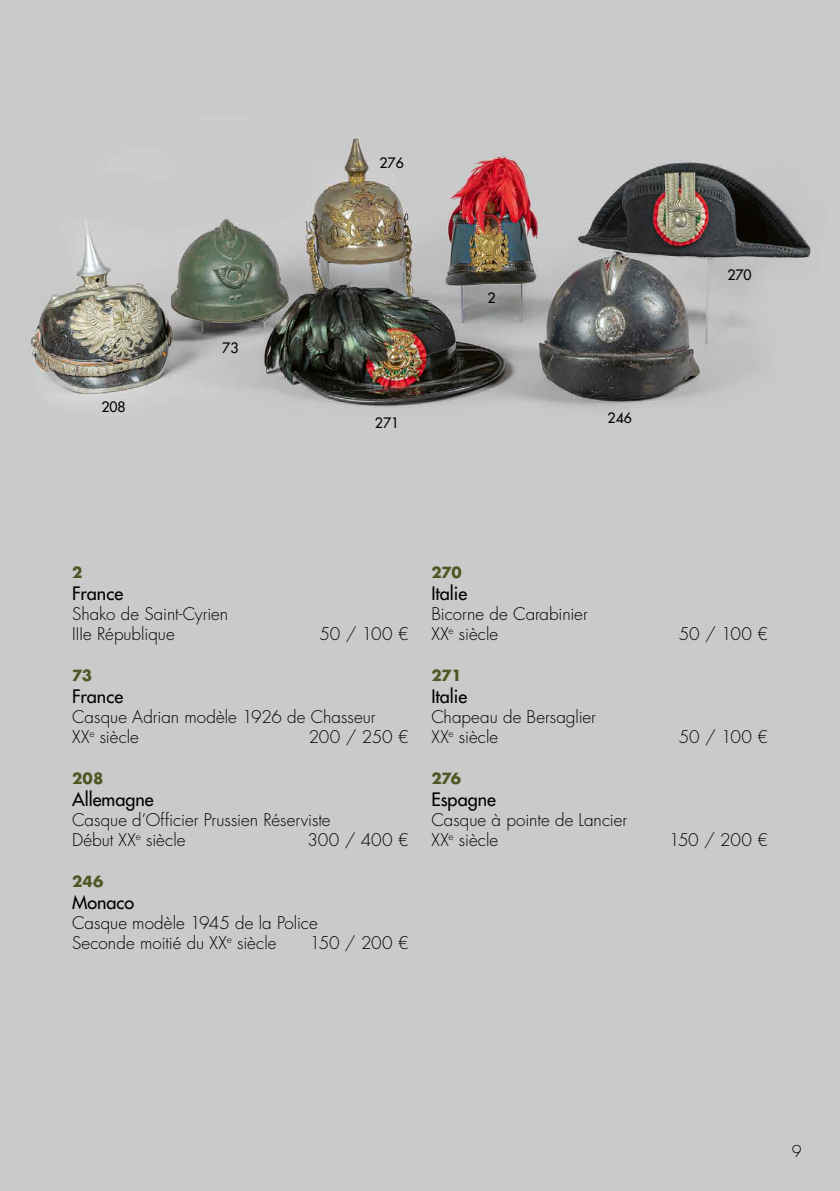
<style>
.page{position:relative;width:840px;height:1191px;background:#fff}
.page>*{position:absolute;margin:0;border:0;box-sizing:border-box;transform-origin:0 0}
.t1{font:500 18px "Futura Std";color:#000}
.t2{font:300 17px/20px "Futura Std";color:#000}
.t3{font:300 16px "Futura Std";color:#000}
.t4{font:700 15px "Futura Std";color:#4e5824}
.t5{font:500 14px "Futura Std";color:#000}
</style>
<div class="page">
<img style="left:0;top:0;width:839px;height:1191px">
<p class="t5" style="left:101px;top:398px;width:26px">208</p>
<p class="t5" style="left:222px;top:339px;width:18px">73</p>
<p class="t5" style="left:379px;top:154px;width:26px">276</p>
<p class="t5" style="left:487px;top:289px;width:10px">2</p>
<p class="t5" style="left:375px;top:414px;width:26px">271</p>
<p class="t5" style="left:607px;top:409px;width:26px">246</p>
<p class="t5" style="left:727px;top:266px;width:26px">270</p>
<p class="t4" style="left:72px;top:562px;width:12px">2</p>
<p class="t1" style="left:72px;top:582px;width:52px">France</p>
<p class="t2" style="left:72px;top:604px;width:158px">Shako de Saint-Cyrien<br>IIIe République</p>
<p class="t2" style="left:319px;top:624px;width:90px">50 / 100 €</p>
<p class="t4" style="left:72px;top:665px;width:22px">73</p>
<p class="t1" style="left:72px;top:685px;width:52px">France</p>
<p class="t2" style="left:72px;top:707px;width:305px">Casque Adrian modèle 1926 de Chasseur<br>XX<sup>e</sup> siècle</p>
<p class="t2" style="left:308px;top:727px;width:101px">200 / 250 €</p>
<p class="t4" style="left:72px;top:768px;width:33px">208</p>
<p class="t1" style="left:72px;top:788px;width:83px">Allemagne</p>
<p class="t2" style="left:72px;top:810px;width:260px">Casque d’Officier Prussien Réserviste<br>Début XX<sup>e</sup> siècle</p>
<p class="t2" style="left:307px;top:830px;width:103px">300 / 400 €</p>
<p class="t4" style="left:72px;top:871px;width:33px">246</p>
<p class="t1" style="left:72px;top:891px;width:64px">Monaco</p>
<p class="t2" style="left:72px;top:913px;width:247px">Casque modèle 1945 de la Police<br>Seconde moitié du XX<sup>e</sup> siècle</p>
<p class="t2" style="left:309px;top:933px;width:100px">150 / 200 €</p>
<p class="t4" style="left:431px;top:562px;width:32px">270</p>
<p class="t1" style="left:431px;top:582px;width:37px">Italie</p>
<p class="t2" style="left:431px;top:604px;width:158px">Bicorne de Carabinier<br>XX<sup>e</sup> siècle</p>
<p class="t4" style="left:431px;top:665px;width:32px">271</p>
<p class="t1" style="left:431px;top:685px;width:37px">Italie</p>
<p class="t2" style="left:431px;top:707px;width:166px">Chapeau de Bersaglier<br>XX<sup>e</sup> siècle</p>
<p class="t4" style="left:431px;top:768px;width:31px">276</p>
<p class="t1" style="left:431px;top:788px;width:66px">Espagne</p>
<p class="t2" style="left:431px;top:810px;width:197px">Casque à pointe de Lancier<br>XX<sup>e</sup> siècle</p>
<p class="t2" style="left:678px;top:624px;width:90px">50 / 100 €</p>
<p class="t2" style="left:678px;top:727px;width:90px">50 / 100 €</p>
<p class="t2" style="left:668px;top:830px;width:100px">150 / 200 €</p>
<p class="t3" style="left:791px;top:1141px;width:11px">9</p>
</div>
